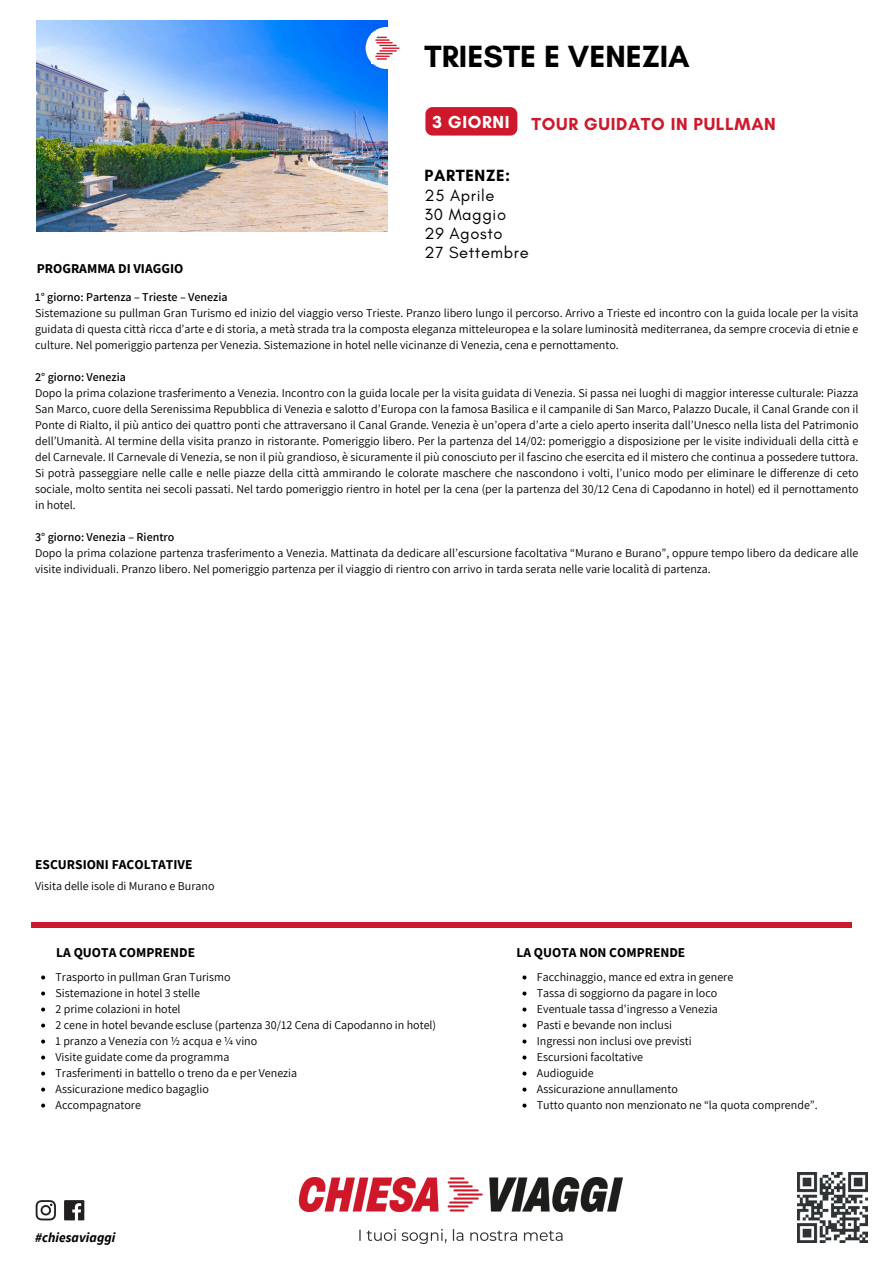
<style>
.page{position:relative;width:894px;height:1264px;background:#fff}
.page>*{position:absolute;margin:0;border:0;box-sizing:border-box;transform-origin:0 0}
.t1{font:700 31.2px "Glacial Indifference";color:#000}
.t2{font:700 17.7px "Glacial Indifference";letter-spacing:.035em;color:#ce192c}
.t3{font:700 17.7px "Glacial Indifference";letter-spacing:.035em;color:#fff}
.t4{font:16.5px/19.2px "Glacial Indifference";letter-spacing:.035em;color:#000}
.t5{font:700 16.5px "Glacial Indifference";letter-spacing:.035em;color:#000}
.t6{font:700 13.5px "Source Sans Pro";color:#000}
.t7{font:italic 700 13.5px "Source Sans Pro";letter-spacing:.005em;color:#000}
.t8{font:12px/16px "Assistant";color:#000;text-align:justify}
.t9{font:600 12px "Assistant";color:#000}
</style>
<div class="page">
<div style="left:31px;top:922px;width:820px;height:5px;background:#ce192c"></div>
<img style="left:37px;top:21px;width:350px;height:210px">
<div style="left:365px;top:27px;width:42px;height:42px;background:#fff;border-radius:50%"></div>
<img style="left:375px;top:36px;width:25px;height:24px">
<img style="left:298px;top:1177px;width:324px;height:65px">
<img style="left:797px;top:1172px;width:70px;height:70px">
<img style="left:35px;top:1200px;width:50px;height:21px">
<svg style="left:41px;top:975px;width:4px;height:4px"></svg>
<svg style="left:41px;top:991px;width:4px;height:4px"></svg>
<svg style="left:41px;top:1007px;width:4px;height:4px"></svg>
<svg style="left:41px;top:1023px;width:4px;height:4px"></svg>
<svg style="left:41px;top:1039px;width:4px;height:4px"></svg>
<svg style="left:41px;top:1055px;width:4px;height:4px"></svg>
<svg style="left:41px;top:1071px;width:4px;height:4px"></svg>
<svg style="left:41px;top:1087px;width:4px;height:4px"></svg>
<svg style="left:41px;top:1103px;width:4px;height:4px"></svg>
<svg style="left:522px;top:975px;width:4px;height:4px"></svg>
<svg style="left:522px;top:991px;width:4px;height:4px"></svg>
<svg style="left:522px;top:1007px;width:4px;height:4px"></svg>
<svg style="left:522px;top:1023px;width:4px;height:4px"></svg>
<svg style="left:522px;top:1039px;width:4px;height:4px"></svg>
<svg style="left:522px;top:1055px;width:4px;height:4px"></svg>
<svg style="left:522px;top:1071px;width:4px;height:4px"></svg>
<svg style="left:522px;top:1087px;width:4px;height:4px"></svg>
<svg style="left:522px;top:1103px;width:4px;height:4px"></svg>
<svg style="left:425px;top:107px;width:92px;height:29px;background:#cf2133"></svg>
<p class="t1" style="left:424px;top:37px;width:266px">TRIESTE E VENEZIA</p>
<p class="t3" style="left:432px;top:111px;width:79px">3 GIORNI</p>
<p class="t2" style="left:531px;top:113px;width:246px">TOUR GUIDATO IN PULLMAN</p>
<p class="t6" style="left:37px;top:260px;width:148px">PROGRAMMA DI VIAGGIO</p>
<p class="t5" style="left:424px;top:166px;width:87px">PARTENZE:</p>
<p class="t4" style="left:424px;top:185px;width:106px">25 Aprile<br>30 Maggio<br>29 Agosto<br>27 Settembre</p>
<p class="t9" style="left:35px;top:288px;width:194px">1° giorno: Partenza – Trieste – Venezia</p>
<p class="t8" style="left:35px;top:304px;width:824px">Sistemazione su pullman Gran Turismo ed inizio del viaggio verso Trieste. Pranzo libero lungo il percorso. Arrivo a Trieste ed incontro con la guida locale per la visita guidata di questa città ricca d’arte e di storia, a metà strada tra la composta eleganza mitteleuropea e la solare luminosità mediterranea, da sempre crocevia di etnie e culture. Nel pomeriggio partenza per Venezia. Sistemazione in hotel nelle vicinanze di Venezia, cena e pernottamento.</p>
<h1 class="t9" style="left:35px;top:368px;width:92px">2° giorno: Venezia</h1>
<h2 class="t8" style="left:35px;top:384px;width:824px">Dopo la prima colazione trasferimento a Venezia. Incontro con la guida locale per la visita guidata di Venezia. Si passa nei luoghi di maggior interesse culturale: Piazza San Marco, cuore della Serenissima Repubblica di Venezia e salotto d’Europa con la famosa Basilica e il campanile di San Marco, Palazzo Ducale, il Canal Grande con il Ponte di Rialto, il più antico dei quattro ponti che attraversano il Canal Grande. Venezia è un’opera d’arte a cielo aperto inserita dall’Unesco nella lista del Patrimonio dell’Umanità. Al termine della visita pranzo in ristorante. Pomeriggio libero. Per la partenza del 14/02: pomeriggio a disposizione per le visite individuali della città e del Carnevale. Il Carnevale di Venezia, se non il più grandioso, è sicuramente il più conosciuto per il fascino che esercita ed il mistero che continua a possedere tuttora.<br>Si potrà passeggiare nelle calle e nelle piazze della città ammirando le colorate maschere che nascondono i volti, l’unico modo per eliminare le differenze di ceto sociale, molto sentita nei secoli passati. Nel tardo pomeriggio rientro in hotel per la cena (per la partenza del 30/12 Cena di Capodanno in hotel) ed il pernottamento in hotel.</h2>
<h2 class="t9" style="left:35px;top:528px;width:141px">3° giorno: Venezia – Rientro</h2>
<h3 class="t8" style="left:35px;top:544px;width:824px">Dopo la prima colazione partenza trasferimento a Venezia. Mattinata da dedicare all’escursione facoltativa “Murano e Burano”, oppure tempo libero da dedicare alle visite individuali. Pranzo libero. Nel pomeriggio partenza per il viaggio di rientro con arrivo in tarda serata nelle varie località di partenza.</h3>
<p class="t6" style="left:35px;top:856px;width:159px">ESCURSIONI FACOLTATIVE</p>
<p class="t8" style="left:35px;top:877px;width:181px">Visita delle isole di Murano e Burano</p>
<p class="t6" style="left:56px;top:943px;width:140px">LA QUOTA COMPRENDE</p>
<p class="t6" style="left:516px;top:943px;width:170px">LA QUOTA NON COMPRENDE</p>
<p class="t8" style="left:55px;top:968px;width:176px">Trasporto in pullman Gran Turismo</p>
<p class="t8" style="left:55px;top:984px;width:146px">Sistemazione in hotel 3 stelle</p>
<p class="t8" style="left:55px;top:1000px;width:126px">2 prime colazioni in hotel</p>
<p class="t8" style="left:55px;top:1016px;width:382px">2 cene in hotel bevande escluse (partenza 30/12 Cena di Capodanno in hotel)</p>
<p class="t8" style="left:55px;top:1032px;width:203px">1 pranzo a Venezia con ½ acqua e ¼ vino</p>
<p class="t8" style="left:55px;top:1048px;width:175px">Visite guidate come da programma</p>
<p class="t8" style="left:55px;top:1064px;width:243px">Trasferimenti in battello o treno da e per Venezia</p>
<h4 class="t8" style="left:55px;top:1080px;width:155px">Assicurazione medico bagaglio</h4>
<p class="t8" style="left:55px;top:1096px;width:87px">Accompagnatore</p>
<p class="t7" style="left:35px;top:1228px;width:82px">#chiesaviaggi</p>
<h4 class="t8" style="left:536px;top:968px;width:198px">Facchinaggio, mance ed extra in genere</h4>
<h4 class="t8" style="left:536px;top:984px;width:182px">Tassa di soggiorno da pagare in loco</h4>
<p class="t8" style="left:536px;top:1000px;width:182px">Eventuale tassa d'ingresso a Venezia</p>
<p class="t8" style="left:536px;top:1016px;width:136px">Pasti e bevande non inclusi</p>
<p class="t8" style="left:536px;top:1032px;width:156px">Ingressi non inclusi ove previsti</p>
<p class="t8" style="left:536px;top:1048px;width:108px">Escursioni facoltative</p>
<p class="t8" style="left:536px;top:1064px;width:58px">Audioguide</p>
<p class="t8" style="left:536px;top:1080px;width:142px">Assicurazione annullamento</p>
<p class="t8" style="left:536px;top:1096px;width:282px">Tutto quanto non menzionato ne “la quota comprende”.</p>
</div>
